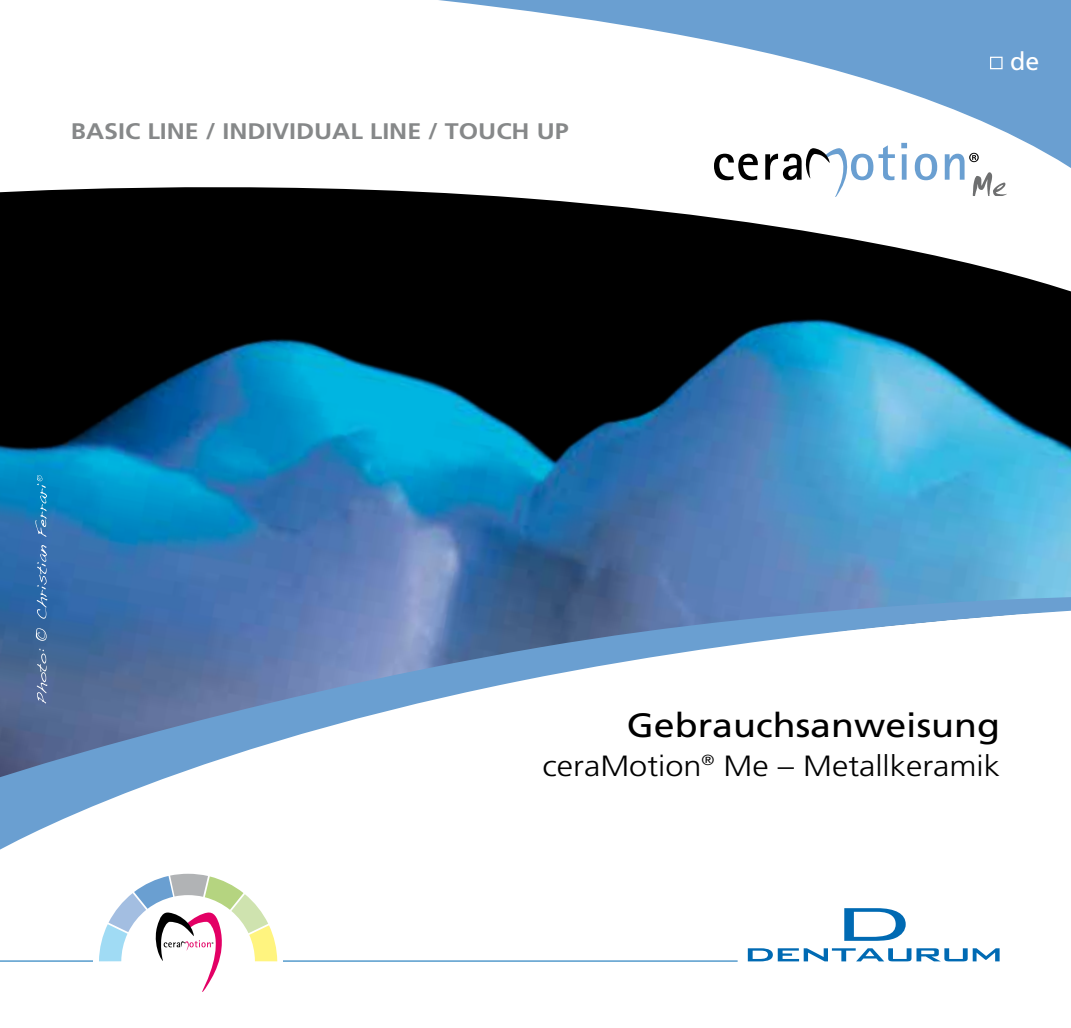
<style>
.page{position:relative;width:1071px;height:1028px;background:#fff}
.page>*{position:absolute;margin:0;border:0;box-sizing:border-box;transform-origin:0 0}
.t1{font:33.75px "Frutiger LT Std";color:#000;scale:1.11 1}
.t2{font:300 29.25px "Frutiger LT Std";color:#000;scale:1.11 1}
.t3{font:25px "Frutiger LT Std";color:#fff}
.t4{font:700 22.5px "Frutiger LT Std";color:#868889;scale:1.11 1}
</style>
<div class="page">
<svg style="left:439px;top:0;width:631px;height:177px"></svg>
<img style="left:0;top:187px;width:1070px;height:409px">
<svg style="left:0;top:596px;width:1070px;height:254px"></svg>
<div style="left:989px;top:57px;width:13px;height:12px;border:1px solid #fff"></div>
<hr style="left:0;top:960px;width:737px;height:1px;background:#006ab3">
<svg style="left:747px;top:948px;width:252px;height:13px"></svg>
<svg style="left:844px;top:908px;width:61px;height:32px"></svg>
<div style="left:93px;top:955px;width:190px;height:12px;background:#fff"></div>
<svg style="left:99px;top:873px;width:178px;height:119px"></svg>
<div style="left:901px;top:154px;width:5px;height:26px;background:#6a9fd1"></div>
<svg style="left:901px;top:143px;width:5px;height:5px"></svg>
<svg style="left:914px;top:154px;width:22px;height:26px"></svg>
<svg style="left:713px;top:154px;width:44px;height:26px"></svg>
<svg style="left:765px;top:145px;width:129px;height:51px"></svg>
<svg style="left:944px;top:153px;width:62px;height:43px"></svg>
<svg style="left:35px;top:475px;width:12px;height:228px;background:#4c81b3"></svg>
<p class="t4" style="left:71px;top:118px;width:450px">BASIC LINE / INDIVIDUAL LINE / TOUCH UP</p>
<p class="t3" style="left:1009px;top:47px;width:31px">de</p>
<h1 class="t1" style="left:626px;top:705px;width:337px">Gebrauchsanweisung</h1>
<p class="t2" style="left:542px;top:749px;width:413px">ceraMotion<sup>®</sup> Me – Metallkeramik</p>
</div>
